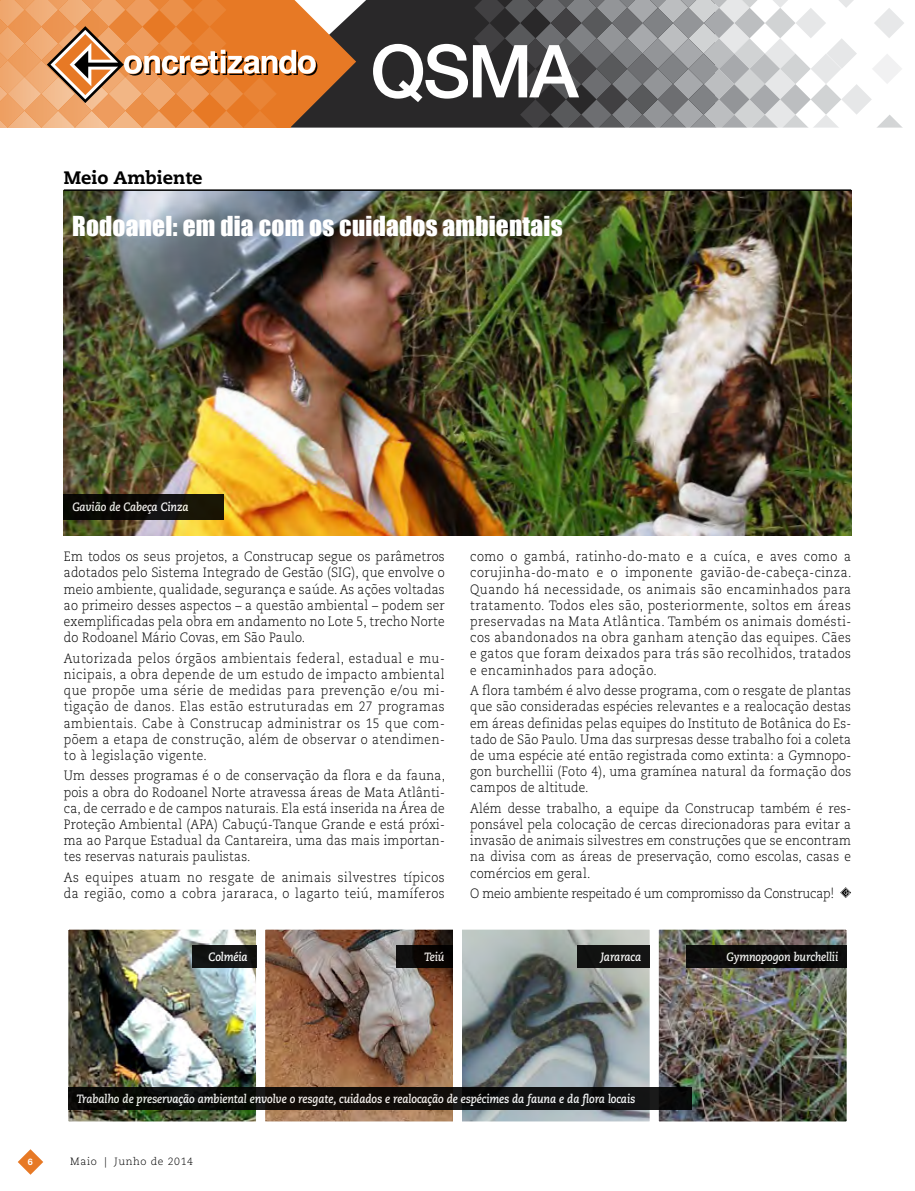
<style>
.page{position:relative;width:915px;height:1191px;background:#fff}
.page>*{position:absolute;margin:0;border:0;box-sizing:border-box;transform-origin:0 0}
.t1{font:500 73.2px "Helvetica Neue LT";color:#fff}
.t2{font:25.35px "Impact";letter-spacing:.01em;color:#fff}
.t3{font:800 18px "Caecilia LT Std";color:#000}
.t4{font:300 13.5px/16.2px "Caecilia LT Std";letter-spacing:.015em;color:#000;text-align:justify;scale:.9 1}
.t5{font:300 13.5px/16.2px "Caecilia LT Std";letter-spacing:.04em;color:#000;scale:.9 1}
.t6{font:300 13.5px "Caecilia LT Std";letter-spacing:-.01em;color:#000;scale:.9 1}
.t7{font:italic 700 12px "Caecilia LT Std";letter-spacing:-.01em;color:#fff;scale:.9 1}
.t8{font:300 10.5px "Caecilia LT Std";letter-spacing:.06em;color:#000}
.t9{font:700 9px "Helvetica Neue LT";color:#fff}
</style>
<div class="page">
<img style="left:64px;top:191px;width:786px;height:345px">
<img style="left:69px;top:930px;width:186px;height:190px">
<div style="left:59px;top:920px;width:206px;height:210px;border:9px solid #fff"></div>
<svg style="left:463px;top:930px;width:185px;height:190px;background:#838c8d"></svg>
<div style="left:453px;top:920px;width:205px;height:210px;border:9px solid #fff"></div>
<img style="left:266px;top:930px;width:186px;height:190px">
<div style="left:256px;top:920px;width:206px;height:210px;border:9px solid #fff"></div>
<img style="left:659px;top:930px;width:186px;height:190px">
<div style="left:649px;top:920px;width:206px;height:210px;border:9px solid #fff"></div>
<div style="left:230px;top:0;width:483px;height:128px;background:#292829"></div>
<svg style="left:474px;top:0;width:430px;height:128px"></svg>
<hr style="left:64px;top:189px;width:786px;height:2px;background:#000">
<svg style="left:840px;top:887px;width:10px;height:11px"></svg>
<svg style="left:0;top:0;width:356px;height:128px;background:#d98f55"></svg>
<svg style="left:68px;top:1087px;width:623px;height:22px;background:#0e0d0b"></svg>
<div style="left:64px;top:494px;width:160px;height:25px;background:linear-gradient(to right,#030303,#1a170b)"></div>
<div style="left:192px;top:945px;width:64px;height:22px;background:#131616"></div>
<div style="left:396px;top:945px;width:57px;height:22px;background:linear-gradient(to right,#121110,#030000)"></div>
<div style="left:577px;top:945px;width:72px;height:22px;background:#121312"></div>
<div style="left:686px;top:945px;width:160px;height:22px;background:#0b0b0a"></div>
<svg style="left:18px;top:1149px;width:25px;height:25px"></svg>
<h3 class="t3" style="left:64px;top:166px;width:140px">Meio Ambiente</h3>
<h1 class="t1" style="left:370px;top:28px;width:210px">QSMA</h1>
<h2 class="t2" style="left:72px;top:206px;width:492px">Rodoanel: em dia com os cuidados ambientais</h2>
<p class="t7" style="left:72px;top:500px;width:131px">Gavião de Cabeça Cinza</p>
<p class="t4" style="left:64px;top:549px;width:424px">Em todos os seus projetos, a Construcap segue os parâmetros adotados pelo Sistema Integrado de Gestão (SIG), que envolve o meio ambiente, qualidade, segurança e saúde. As ações voltadas ao primeiro desses aspectos – a questão ambiental – podem ser exemplificadas pela obra em andamento no Lote 5, trecho Norte do Rodoanel Mário Covas, em São Paulo.</p>
<p class="t4" style="left:64px;top:650px;width:424px">Autorizada pelos órgãos ambientais federal, estadual e mu&shy;nicipais, a obra depende de um estudo de impacto ambiental que propõe uma série de medidas para prevenção e/ou mi&shy;tigação de danos. Elas estão estruturadas em 27 programas ambientais. Cabe à Construcap administrar os 15 que com&shy;põem a etapa de construção, além de observar o atendimen&shy;to à legislação vigente.</p>
<p class="t4" style="left:64px;top:768px;width:425px">Um desses programas é o de conservação da flora e da fauna, pois a obra do Rodoanel Norte atravessa áreas de Mata Atlânti&shy;ca, de cerrado e de campos naturais. Ela está inserida na Área de Proteção Ambiental (APA) Cabuçú-Tanque Grande e está próxi&shy;ma ao Parque Estadual da Cantareira, uma das mais importan&shy;tes reservas naturais paulistas.</p>
<p class="t5" style="left:64px;top:869px;width:424px">As equipes atuam no resgate de animais silvestres típicos da região, como a cobra jararaca, o lagarto teiú, mamíferos</p>
<p class="t4" style="left:470px;top:549px;width:425px">como o gambá, ratinho-do-mato e a cuíca, e aves como a corujinha-do-mato e o imponente gavião-de-cabeça-cinza.<br>Quando há necessidade, os animais são encaminhados para tratamento. Todos eles são, posteriormente, soltos em áreas preservadas na Mata Atlântica. Também os animais domésti&shy;cos abandonados na obra ganham atenção das equipes. Cães e gatos que foram deixados para trás são recolhidos, tratados e encaminhados para adoção.</p>
<p class="t4" style="left:470px;top:682px;width:424px">A flora também é alvo desse programa, com o resgate de plantas que são consideradas espécies relevantes e a realocação destas em áreas definidas pelas equipes do Instituto de Botânica do Es&shy;tado de São Paulo. Uma das surpresas desse trabalho foi a coleta de uma espécie até então registrada como extinta: a Gymnopo&shy;gon burchellii (Foto 4), uma gramínea natural da formação dos campos de altitude.</p>
<p class="t4" style="left:470px;top:800px;width:424px">Além desse trabalho, a equipe da Construcap também é res&shy;ponsável pela colocação de cercas direcionadoras para evitar a invasão de animais silvestres em construções que se encontram na divisa com as áreas de preservação, como escolas, casas e comércios em geral.</p>
<p class="t6" style="left:470px;top:886px;width:406px">O meio ambiente respeitado é um compromisso da Construcap!</p>
<p class="t7" style="left:208px;top:950px;width:45px">Colméia</p>
<p class="t7" style="left:424px;top:950px;width:24px">Teiú</p>
<p class="t7" style="left:600px;top:950px;width:46px">Jararaca</p>
<p class="t7" style="left:726px;top:950px;width:126px">Gymnopogon burchellii</p>
<p class="t7" style="left:77px;top:1092px;width:621px">Trabalho de preservação ambiental envolve o resgate, cuidados e realocação de espécimes da fauna e da flora locais</p>
<p class="t9" style="left:28px;top:1156px;width:7px">6</p>
<p class="t8" style="left:70px;top:1155px;width:124px">Maio | Junho de 2014</p>
</div>
